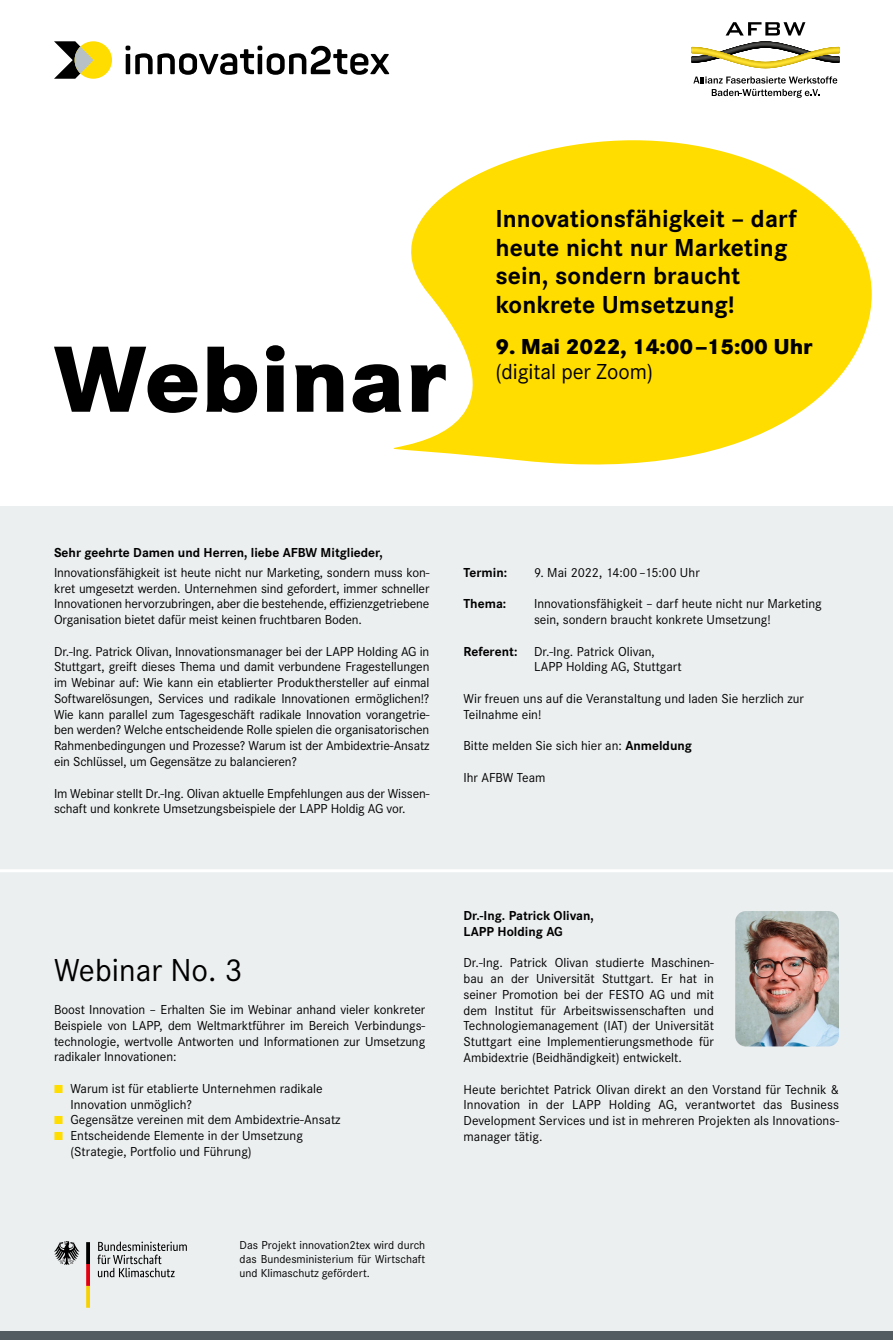
<style>
.page{position:relative;width:893px;height:1340px;background:#fff}
.page>*{position:absolute;margin:0;border:0;box-sizing:border-box;transform-origin:0 0}
.t1{font:800 97.5px "Corporate S";letter-spacing:.01em;color:#000}
.t2{font:33px "Corporate S";color:#000}
.t3{font:700 25.5px/28.5px "Corporate S";letter-spacing:.005em;color:#000}
.t4{font:800 22.5px "Corporate S";letter-spacing:-.005em;color:#000}
.t5{font:22.5px "Corporate S";letter-spacing:-.005em;color:#000}
.t6{font:13.5px/15.8px "Corporate S";color:#000;text-align:justify}
.t7{font:700 13.5px/15.8px "Corporate S";color:#000}
.t8{font:12px/14px "Corporate S";color:#000;text-align:justify}
.s1{font-weight:700}
.s2{font-family:"European Pi Three";color:#fd0}
</style>
<div class="page">
<div style="left:0;top:507px;width:893px;height:832px;background:#eceff0"></div>
<div style="left:0;top:1330px;width:893px;height:9px;background:#535d61"></div>
<hr style="left:0;top:869px;width:893px;height:3px;background:#fff">
<img style="left:735px;top:911px;width:104px;height:135px">
<svg style="left:393px;top:140px;width:479px;height:325px;fill:#fd0"></svg>
<svg style="left:692px;top:22px;width:147px;height:47px"></svg>
<svg style="left:693px;top:76px;width:144px;height:22px"></svg>
<div style="left:75px;top:41px;width:37px;height:38px;background:#fd0;border-radius:50%"></div>
<svg style="left:54px;top:41px;width:40px;height:38px"></svg>
<svg style="left:125px;top:46px;width:264px;height:29px"></svg>
<svg style="left:54px;top:1241px;width:26px;height:23px"></svg>
<svg style="left:86px;top:1242px;width:4px;height:65px"></svg>
<svg style="left:97px;top:1241px;width:90px;height:36px"></svg>
<h1 class="t1" style="left:54px;top:312px;width:393px">Webinar</h1>
<h3 class="t3" style="left:495px;top:203px;width:303px">Innovationsfähigkeit – darf heute nicht nur Marketing sein, sondern braucht konkrete Umsetzung!</h3>
<h3 class="t4" style="left:495px;top:331px;width:319px">9. Mai 2022, 14:00 –15:00 Uhr</h3>
<h3 class="t5" style="left:495px;top:357px;width:159px">(digital per Zoom)</h3>
<p class="t7" style="left:54px;top:544px;width:331px">Sehr geehrte Damen und Herren, liebe AFBW Mitglieder,</p>
<p class="t6" style="left:54px;top:564px;width:377px">Innovationsfähigkeit ist heute nicht nur Marketing, sondern muss kon&shy;kret umgesetzt werden. Unternehmen sind gefordert, immer schneller Innovationen hervorzubringen, aber die bestehende, effizienzgetriebene Organisation bietet dafür meist keinen fruchtbaren Boden.</p>
<p class="t6" style="left:54px;top:643px;width:377px">Dr.-Ing. Patrick Olivan, Innovationsmanager bei der LAPP Holding AG in Stuttgart, greift dieses Thema und damit verbundene Fragestellungen im Webinar auf: Wie kann ein etablierter Produkthersteller auf einmal Softwarelösungen, Services und radikale Innovationen ermöglichen!?<br>Wie kann parallel zum Tagesgeschäft radikale Innovation vorangetrie&shy;ben werden? Welche entscheidende Rolle spielen die organisatorischen Rahmenbedingungen und Prozesse? Warum ist der Ambidextrie-Ansatz ein Schlüssel, um Gegensätze zu balancieren?</p>
<p class="t6" style="left:54px;top:784px;width:377px">Im Webinar stellt Dr.-Ing. Olivan aktuelle Empfehlungen aus der Wissen&shy;schaft und konkrete Umsetzungsbeispiele der LAPP Holdig AG vor.</p>
<p class="t7" style="left:463px;top:564px;width:45px">Termin:</p>
<p class="t6" style="left:534px;top:564px;width:167px">9. Mai 2022, 14:00 –15:00 Uhr</p>
<p class="t7" style="left:463px;top:595px;width:44px">Thema:</p>
<p class="t6" style="left:534px;top:595px;width:289px">Innovationsfähigkeit – darf heute nicht nur Marketing sein, sondern braucht konkrete Umsetzung!</p>
<p class="t6" style="left:534px;top:643px;width:149px;text-indent:-70px"><span class="s1">Referent:</span> Dr.-Ing. Patrick Olivan,<br>LAPP Holding AG, Stuttgart</p>
<p class="t6" style="left:463px;top:690px;width:342px">Wir freuen uns auf die Veranstaltung und laden Sie herzlich zur<br>Teilnahme ein!</p>
<p class="t6" style="left:463px;top:737px;width:230px">Bitte melden Sie sich hier an: <span class="s1">Anmeldung</span></p>
<p class="t6" style="left:463px;top:769px;width:84px">Ihr AFBW Team</p>
<h2 class="t2" style="left:54px;top:948px;width:190px">Webinar No. 3</h2>
<p class="t6" style="left:54px;top:1001px;width:373px">Boost Innovation – Erhalten Sie im Webinar anhand vieler konkreter Beispiele von LAPP, dem Weltmarktführer im Bereich Verbindungs&shy;technologie, wertvolle Antworten und Informationen zur Umsetzung radikaler Innovationen:</p>
<p class="t6" style="left:54px;top:1080px;width:270px"><span class="s2">K</span> Warum ist für etablierte Unternehmen radikale</p>
<p class="t6" style="left:70px;top:1095px;width:123px">Innovation unmöglich?</p>
<p class="t6" style="left:54px;top:1111px;width:288px"><span class="s2">K</span> Gegensätze vereinen mit dem Ambidextrie-Ansatz</p>
<p class="t6" style="left:54px;top:1127px;width:250px"><span class="s2">K</span> Entscheidende Elemente in der Umsetzung</p>
<p class="t6" style="left:70px;top:1143px;width:183px">(Strategie, Portfolio und Führung)</p>
<p class="t8" style="left:240px;top:1237px;width:187px">Das Projekt innovation2tex wird durch das Bundesministerium für Wirtschaft und Klimaschutz gefördert.</p>
<p class="t7" style="left:463px;top:907px;width:132px">Dr.-Ing. Patrick Olivan,<br>LAPP Holding AG</p>
<p class="t6" style="left:463px;top:954px;width:252px">Dr.-Ing. Patrick Olivan studierte Maschinen&shy;bau an der Universität Stuttgart. Er hat in seiner Promotion bei der FESTO AG und mit dem Institut für Arbeitswissenschaften und Technologiemanagement (IAT) der Universität Stuttgart eine Implementierungsmethode für Ambidextrie (Beidhändigkeit) entwickelt.</p>
<p class="t6" style="left:463px;top:1080px;width:377px">Heute berichtet Patrick Olivan direkt an den Vorstand für Technik &amp; Innovation in der LAPP Holding AG, verantwortet das Business Development Services und ist in mehreren Projekten als Innovations&shy;manager tätig.</p>
</div>
